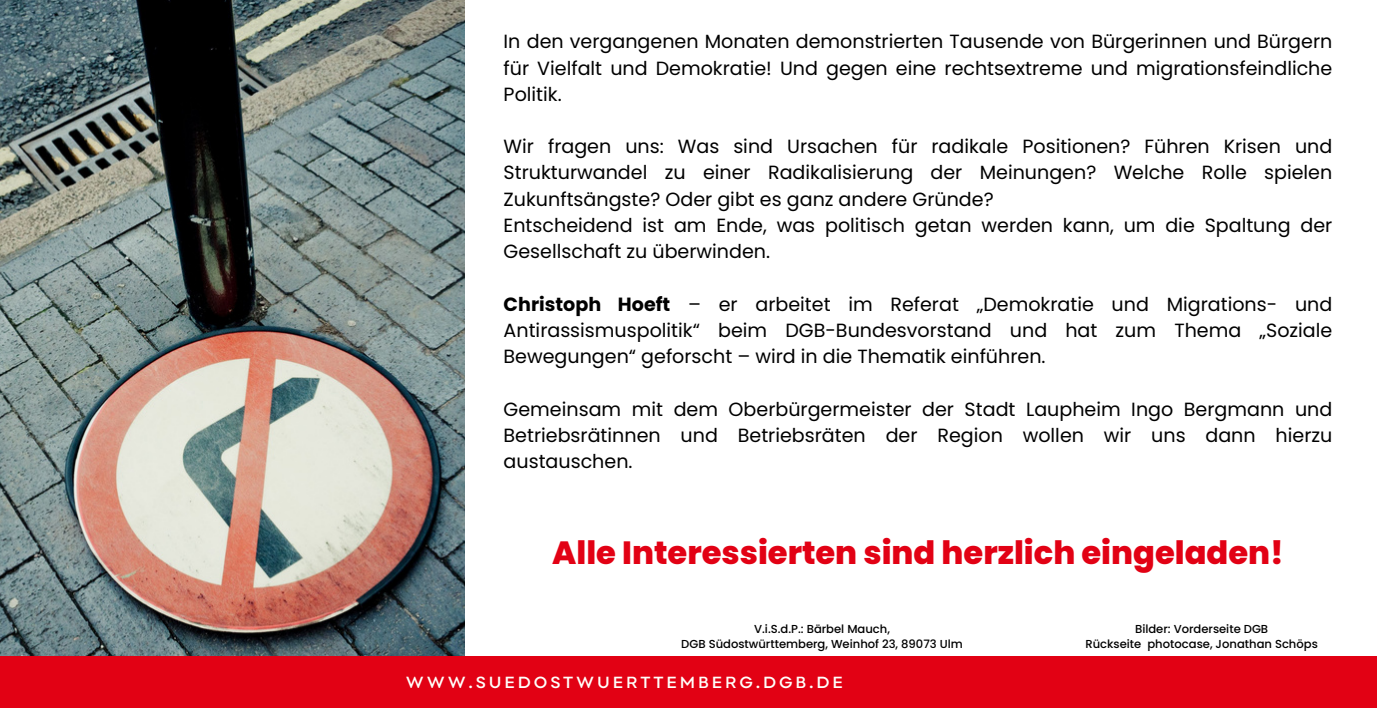
<style>
.page{position:relative;width:1377px;height:709px;background:#fff}
.page>*{position:absolute;margin:0;border:0;box-sizing:border-box;transform-origin:0 0}
.t1{font:800 32.18px "Poppins";color:#e20114}
.t2{font:19.12px/26.3px "Poppins";color:#000;text-align:justify}
.t3{font:600 16.88px "Point";letter-spacing:.17em;color:#fffffb}
.t4{font:500 11.47px "Poppins";color:#000}
.s1{font-weight:700}
</style>
<div class="page">
<div style="left:0;top:656px;width:1377px;height:52px;background:#e20114"></div>
<img style="left:0;top:0;width:464px;height:656px">
<h2 class="t2" style="left:504px;top:28px;width:830px">In den vergangenen Monaten demonstrierten Tausende von Bürgerinnen und Bürgern für Vielfalt und Demokratie! Und gegen eine rechtsextreme und migrationsfeindliche Politik.</h2>
<h2 class="t2" style="left:504px;top:133px;width:830px;text-align:left">Wir fragen uns: Was sind Ursachen für radikale Positionen? Führen Krisen und Strukturwandel zu einer Radikalisierung der Meinungen? Welche Rolle spielen Zukunftsängste? Oder gibt es ganz andere Gründe?<br>Entscheidend ist am Ende, was politisch getan werden kann, um die Spaltung der Gesellschaft zu überwinden.</h2>
<h2 class="t2" style="left:504px;top:291px;width:830px"><span class="s1">Christoph Hoeft</span> – er arbeitet im Referat „Demokratie und Migrations- und Antirassismuspolitik“ beim DGB-Bundesvorstand und hat zum Thema „Soziale Bewegungen“ geforscht – wird in die Thematik einführen.</h2>
<h2 class="t2" style="left:504px;top:396px;width:830px">Gemeinsam mit dem Oberbürgermeister der Stadt Laupheim Ingo Bergmann und Betriebsrätinnen und Betriebsräten der Region wollen wir uns dann hierzu austauschen.</h2>
<h1 class="t1" style="left:552px;top:530px;width:733px">Alle Interessierten sind herzlich eingeladen!</h1>
<p class="t4" style="left:754px;top:620px;width:137px">V.i.S.d.P.: Bärbel Mauch,</p>
<p class="t4" style="left:681px;top:636px;width:283px">DGB Südostwürttemberg, Weinhof 23, 89073 Ulm</p>
<p class="t3" style="left:406px;top:671px;width:439px">WWW.SUEDOSTWUERTTEMBERG.DGB.DE</p>
<p class="t4" style="left:1135px;top:620px;width:135px">Bilder: Vorderseite DGB</p>
<p class="t4" style="left:1085px;top:636px;width:234px">Rückseite photocase, Jonathan Schöps</p>
</div>
